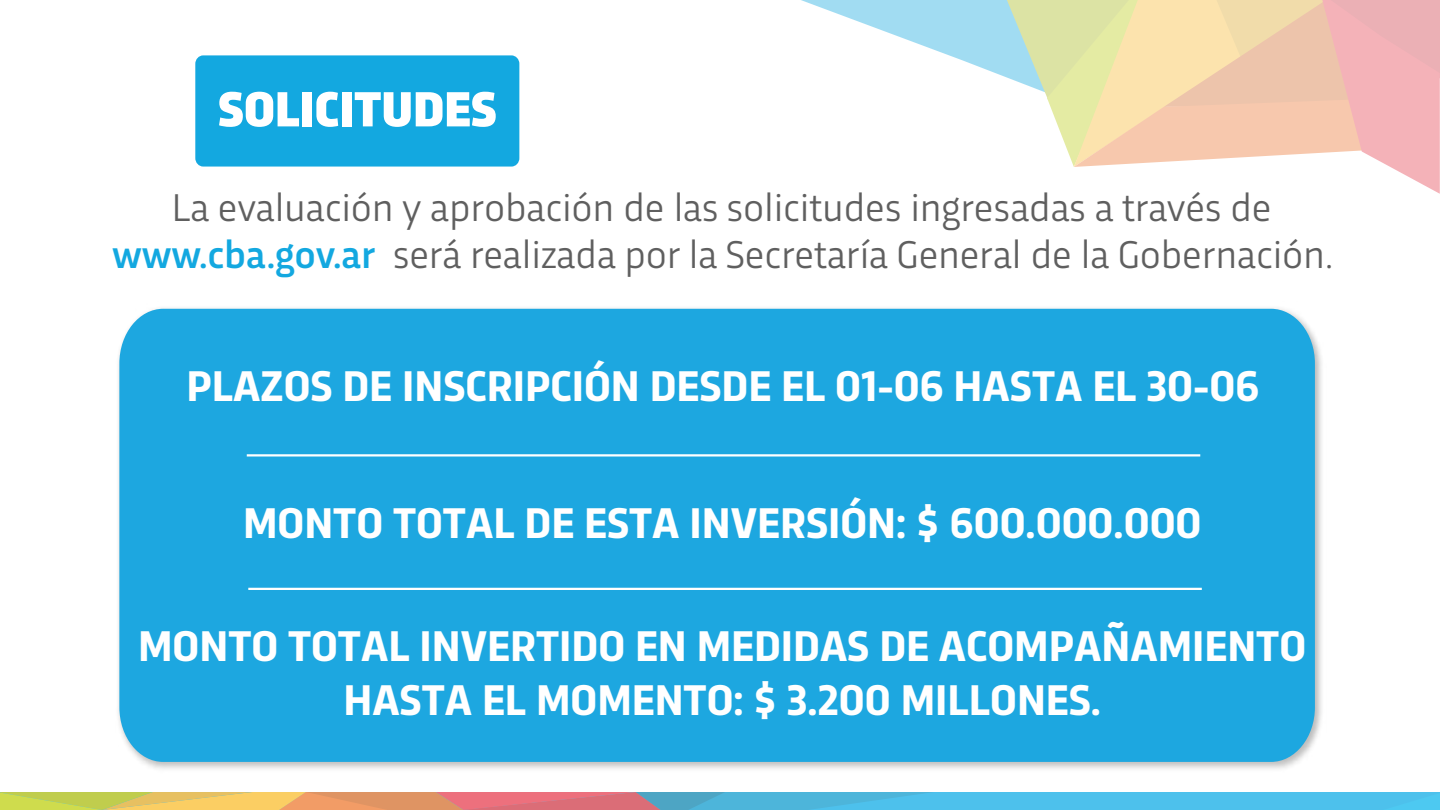
<style>
.page{position:relative;width:1440px;height:810px;background:#fff}
.page>*{position:absolute;margin:0;border:0;box-sizing:border-box;transform-origin:0 0}
.t1{font:900 51.75px "Trasandina";color:#fff}
.t2{font:700 45px/54px "Trasandina";color:#fff;text-align:center}
.t3{font:40.5px/47.2px "Trasandina";letter-spacing:-.005em;color:#5f5f5f;text-align:center}
.s1{font-weight:500;color:#13a8e0}
</style>
<div class="page">
<div style="left:0;top:792px;width:1440px;height:18px;background:#4dc1ec"></div>
<svg style="left:0;top:792px;width:930px;height:18px"></svg>
<div style="left:195px;top:55px;width:324px;height:112px;background:#13a8e0;border-radius:8px"></div>
<svg style="left:801px;top:0;width:639px;height:194px"></svg>
<img style="left:118px;top:308px;width:1204px;height:461px">
<div style="left:119px;top:309px;width:1196px;height:453px;background:#1da7e0"></div>
<hr style="left:247px;top:454px;width:953px;height:3px;background:#fff">
<hr style="left:248px;top:588px;width:954px;height:2px;background:#fff">
<p class="t1" style="left:218px;top:71px;width:280px">SOLICITUDES</p>
<p class="t3" style="left:112px;top:181px;width:1223px">La evaluación y aprobación de las solicitudes ingresadas a través de <span class="s1">www.cba.gov.ar</span> será realizada por la Secretaría General de la Gobernación.</p>
<p class="t2" style="left:186px;top:356px;width:1074px">PLAZOS DE INSCRIPCIÓN DESDE EL 01-06 HASTA EL 30-06</p>
<p class="t2" style="left:243px;top:493px;width:960px">MONTO TOTAL DE ESTA INVERSIÓN: $ 600.000.000</p>
<p class="t2" style="left:138px;top:616px;width:1169px">MONTO TOTAL INVERTIDO EN MEDIDAS DE ACOMPAÑAMIENTO<br>HASTA EL MOMENTO: $ 3.200 MILLONES.</p>
</div>
